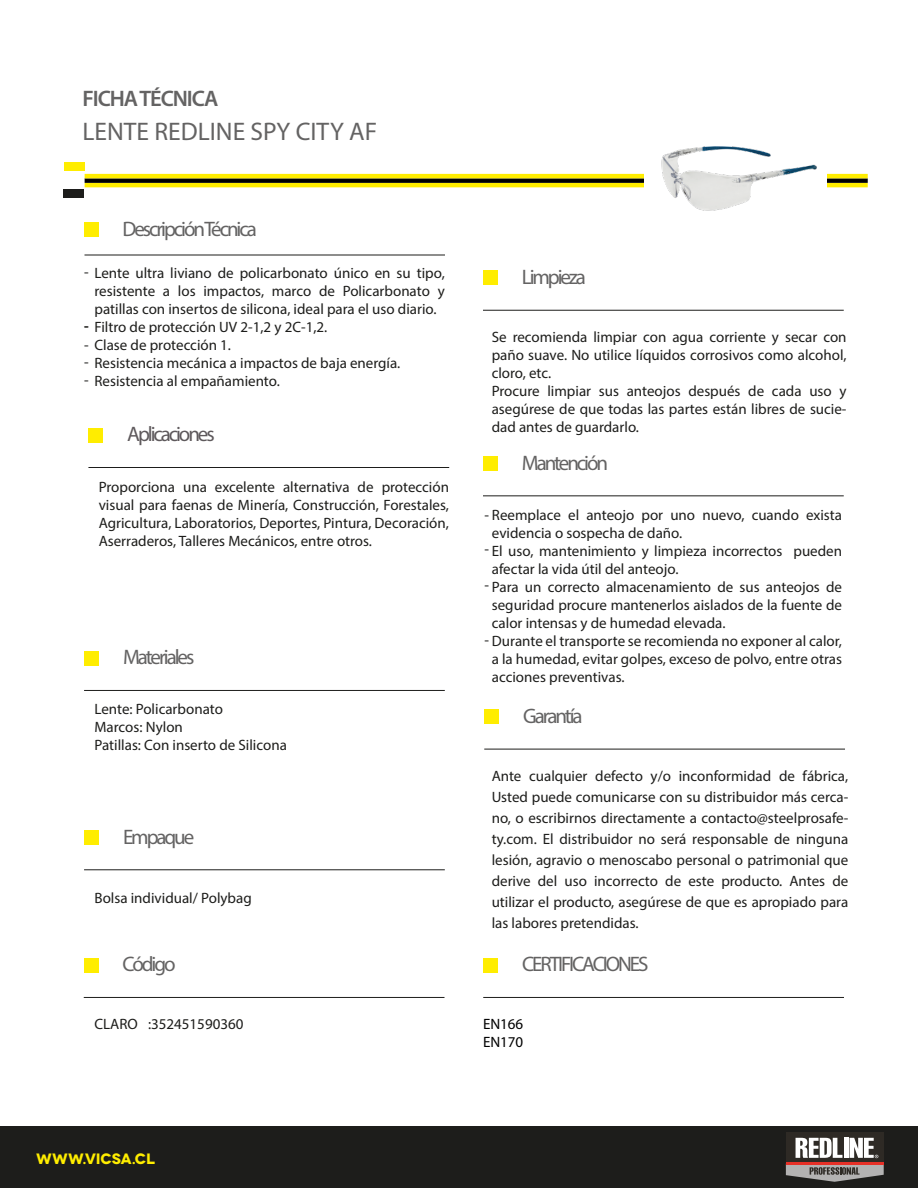
<style>
.page{position:relative;width:918px;height:1188px;background:#fff}
.page>*{position:absolute;margin:0;border:0;box-sizing:border-box;transform-origin:0 0}
.t1{font:25.5px "Myriad Pro";color:#646363}
.t2{font:600 22.5px "Myriad Pro";letter-spacing:-.05em;color:#646363}
.t3{font:21px "Myriad Pro";letter-spacing:-.1em;color:#646363}
.t4{font:21px "Myriad Pro";letter-spacing:-.1em;color:#5e595c}
.t5{font:15px/18px "Myriad Pro";color:#1d1d1b;text-align:justify}
.t6{font:700 15px "Novecentowide";letter-spacing:-.01em;color:#ffed00}
.t7{font:15px/18px "Myriad Pro";color:#000}
</style>
<div class="page">
<div style="left:64px;top:162px;width:20px;height:9px;background:#ffed00"></div>
<div style="left:64px;top:189px;width:20px;height:9px;background:#1d1d1b"></div>
<hr style="left:85px;top:183px;width:783px;height:4px;background:#ffed00">
<div style="left:85px;top:178px;width:783px;height:5px;background:#000"></div>
<hr style="left:85px;top:174px;width:783px;height:4px;background:#ffed00">
<hr style="left:85px;top:255px;width:360px;height:1px;background:#1d1d1b">
<div style="left:0;top:1127px;width:918px;height:61px;background:#1d1d1b"></div>
<div style="left:84px;top:222px;width:14px;height:15px;background:#ffed00"></div>
<hr style="left:483px;top:997px;width:361px;height:1px;background:#1d1d1b">
<div style="left:483px;top:958px;width:15px;height:15px;background:#ffed00"></div>
<hr style="left:84px;top:997px;width:361px;height:1px;background:#1d1d1b">
<div style="left:84px;top:958px;width:15px;height:15px;background:#ffed00"></div>
<hr style="left:84px;top:690px;width:361px;height:1px;background:#1d1d1b">
<div style="left:84px;top:651px;width:15px;height:15px;background:#ffed00"></div>
<hr style="left:84px;top:869px;width:361px;height:1px;background:#1d1d1b">
<div style="left:84px;top:830px;width:15px;height:15px;background:#ffed00"></div>
<hr style="left:88px;top:467px;width:361px;height:1px;background:#1d1d1b">
<div style="left:88px;top:428px;width:15px;height:15px;background:#ffed00"></div>
<hr style="left:483px;top:310px;width:361px;height:1px;background:#1d1d1b">
<div style="left:483px;top:271px;width:15px;height:14px;background:#ffed00"></div>
<hr style="left:483px;top:495px;width:361px;height:1px;background:#1d1d1b">
<div style="left:483px;top:456px;width:15px;height:15px;background:#ffed00"></div>
<hr style="left:484px;top:749px;width:361px;height:1px;background:#1d1d1b">
<div style="left:484px;top:709px;width:15px;height:15px;background:#ffed00"></div>
<div style="left:786px;top:1133px;width:98px;height:32px;background:#2e2a25"></div>
<svg style="left:786px;top:1138px;width:98px;height:44px"></svg>
<img style="left:632px;top:146px;width:206px;height:65px">
<h2 class="t2" style="left:83px;top:84px;width:137px">FICHA TÉCNICA</h2>
<h1 class="t1" style="left:83px;top:116px;width:296px">LENTE REDLINE SPY CITY AF</h1>
<h3 class="t3" style="left:122px;top:216px;width:136px">Descripción Técnica</h3>
<p class="t5" style="left:94px;top:263px;width:352px;text-indent:-10px">- Lente ultra liviano de policarbonato único en su tipo, resistente a los impactos, marco de Policarbonato y patillas con insertos de silicona, ideal para el uso diario.</p>
<p class="t5" style="left:84px;top:317px;width:245px">- Filtro de protección UV 2-1,2 y 2C-1,2.</p>
<p class="t5" style="left:84px;top:335px;width:148px">- Clase de protección 1.</p>
<p class="t5" style="left:84px;top:353px;width:318px">- Resistencia mecánica a impactos de baja energía.</p>
<p class="t5" style="left:84px;top:371px;width:197px">- Resistencia al empañamiento.</p>
<h3 class="t4" style="left:127px;top:421px;width:89px">Aplicaciones</h3>
<p class="t5" style="left:99px;top:477px;width:352px">Proporciona una excelente alternativa de protección visual para faenas de Minería, Construcción, Forestales, Agricultura, Laboratorios, Deportes, Pintura, Decoración, Aserraderos, Talleres Mecánicos, entre otros.</p>
<h3 class="t3" style="left:123px;top:644px;width:73px">Materiales</h3>
<p class="t5" style="left:94px;top:700px;width:194px;text-align:left">Lente: Policarbonato<br>Marcos: Nylon<br>Patillas: Con inserto de Silicona</p>
<h3 class="t3" style="left:123px;top:824px;width:73px">Empaque</h3>
<p class="t5" style="left:94px;top:888px;width:159px">Bolsa individual/ Polybag</p>
<h3 class="t3" style="left:123px;top:951px;width:55px">Código</h3>
<p class="t5" style="left:94px;top:1015px;width:150px">CLARO :352451590360</p>
<h3 class="t3" style="left:522px;top:264px;width:66px">Limpieza</h3>
<p class="t5" style="left:492px;top:328px;width:356px;text-align:left">Se recomienda limpiar con agua corriente y secar con paño suave. No utilice líquidos corrosivos como alcohol, cloro, etc.<br>Procure limpiar sus anteojos después de cada uso y asegúrese de que todas las partes están libres de sucie&shy;dad antes de guardarlo.</p>
<h3 class="t3" style="left:522px;top:450px;width:88px">Mantención</h3>
<p class="t5" style="left:492px;top:506px;width:352px;text-indent:-7px">- Reemplace el anteojo por uno nuevo, cuando exista evidencia o sospecha de daño.</p>
<p class="t5" style="left:492px;top:542px;width:352px;text-indent:-7px">- El uso, mantenimiento y limpieza incorrectos pueden afectar la vida útil del anteojo.</p>
<p class="t5" style="left:492px;top:578px;width:352px;text-indent:-7px">- Para un correcto almacenamiento de sus anteojos de seguridad procure mantenerlos aislados de la fuente de calor intensas y de humedad elevada.</p>
<p class="t5" style="left:492px;top:632px;width:352px;text-indent:-7px">- Durante el transporte se recomienda no exponer al calor, a la humedad, evitar golpes, exceso de polvo, entre otras acciones preventivas.</p>
<h3 class="t3" style="left:523px;top:703px;width:61px">Garantía</h3>
<p class="t5" style="left:492px;top:765px;width:358px;line-height:21px">Ante cualquier defecto y/o inconformidad de fábrica, Usted puede comunicarse con su distribuidor más cerca&shy;no, o escribirnos directamente a contacto@steelprosafe&shy;ty.com. El distribuidor no será responsable de ninguna lesión, agravio o menoscabo personal o patrimonial que derive del uso incorrecto de este producto. Antes de utilizar el producto, asegúrese de que es apropiado para las labores pretendidas.</p>
<h3 class="t3" style="left:522px;top:951px;width:128px">CERTIFICACIONES</h3>
<p class="t7" style="left:483px;top:1015px;width:42px">EN166<br>EN170</p>
<p class="t6" style="left:36px;top:1150px;width:120px">WWW.VICSA.CL</p>
</div>
